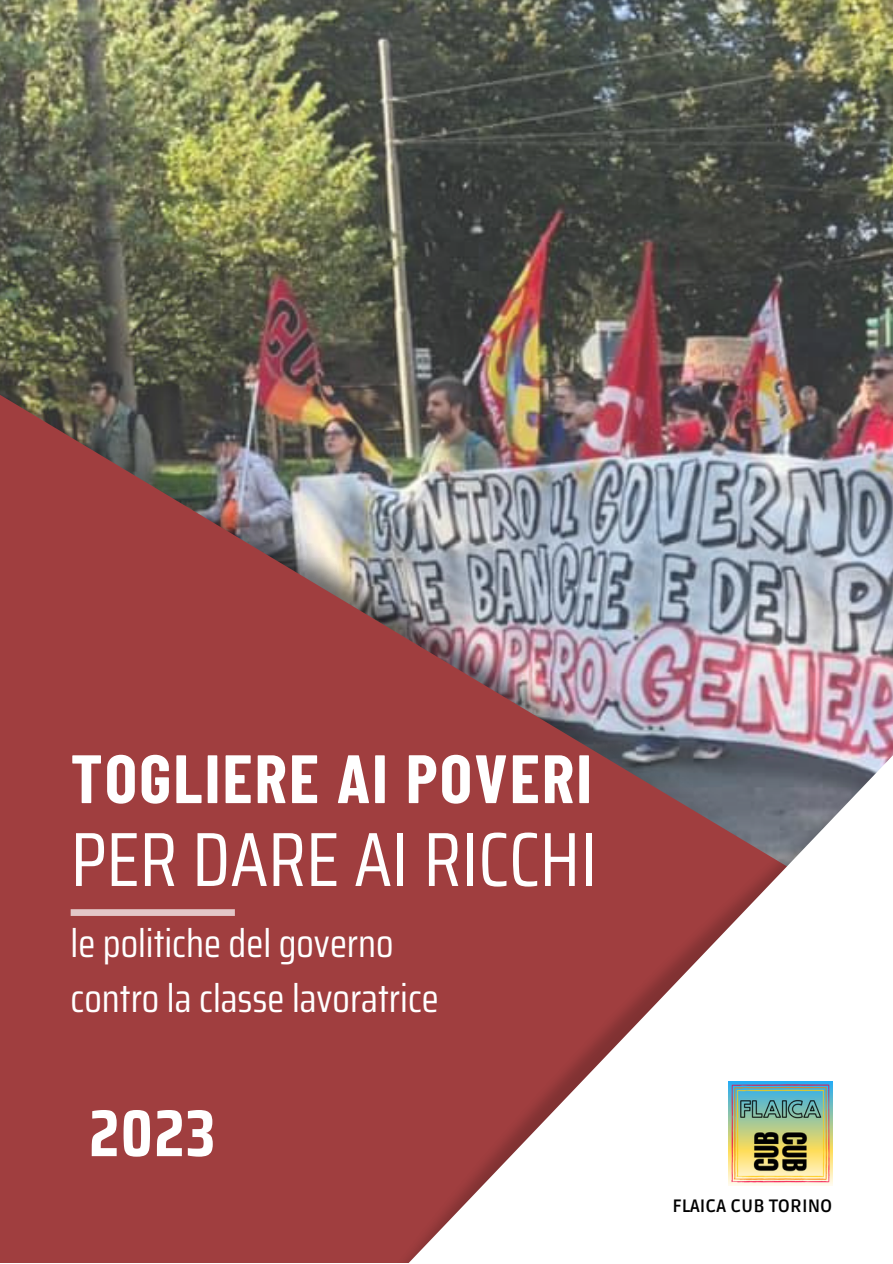
<style>
.page{position:relative;width:893px;height:1264px;background:#fff}
.page>*{position:absolute;margin:0;border:0;box-sizing:border-box;transform-origin:0 0}
.t1{font:76.65px "Saira Condensed";color:#fff}
.t2{font:700 68.25px "Barlow Condensed";letter-spacing:.03em;color:#fff}
.t3{font:700 66.3px "Saira Condensed";color:#fff}
.t4{font:39.6px/55.1px "Saira Condensed";color:#fff}
.t5{font:700 17.85px "Ruda";color:#000}
</style>
<div class="page">
<img style="left:0;top:0;width:892px;height:388px">
<img style="left:8px;top:366px;width:792px;height:22px">
<img style="left:0;top:388px;width:892px;height:874px">
<div style="left:71px;top:909px;width:164px;height:6px;background:#e3c7c8"></div>
<div style="left:347px;top:765px;width:36px;height:497px;background:#a03e3f"></div>
<svg style="left:383px;top:631px;width:509px;height:631px"></svg>
<img style="left:728px;top:1081px;width:104px;height:104px">
<p class="t2" style="left:71px;top:734px;width:523px">TOGLIERE AI POVERI</p>
<p class="t1" style="left:71px;top:799px;width:528px">PER DARE AI RICCHI</p>
<p class="t4" style="left:71px;top:915px;width:369px">le politiche del governo contro la classe lavoratrice</p>
<p class="t3" style="left:89px;top:1080px;width:127px">2023</p>
<p class="t5" style="left:672px;top:1195px;width:161px">FLAICA CUB TORINO</p>
</div>
